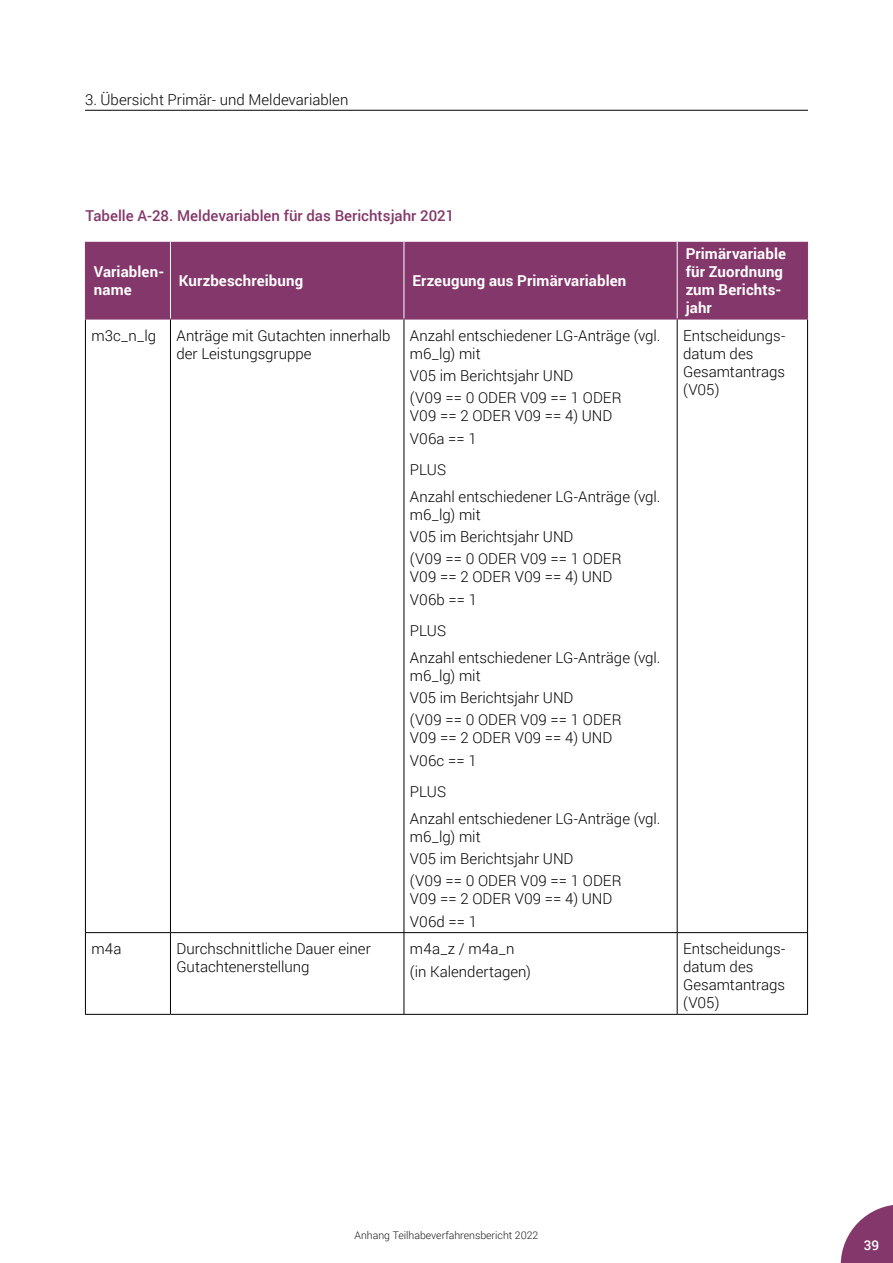
<style>
.page{position:relative;width:893px;height:1263px;background:#fff}
.page>*{position:absolute;margin:0;border:0;box-sizing:border-box;transform-origin:0 0}
.TabelleKopf{font:300 15px/18px "Roboto";color:#000}
.TabelleKopf-2{font:700 15px/18px "Roboto";letter-spacing:.01em;color:#fff}
.Tabellenbezeichnung{font:500 15px "Roboto";color:#83376a}
.Kopfzeile_11pt{font:300 15px "Roboto";color:#000}
.t1{font:500 13.5px "Roboto";color:#fff}
.t2{font:300 10.5px "Roboto";color:#1a1a1a}
</style>
<div class="page">
<hr style="left:85px;top:110px;width:723px;height:1px;background:#000">
<svg style="left:841px;top:1205px;width:52px;height:58px"></svg>
<div style="left:86px;top:242px;width:721px;height:77px;background:#83376a"></div>
<hr style="left:85px;top:319px;width:1px;height:613px;background:#000">
<hr style="left:170px;top:319px;width:1px;height:613px;background:#000">
<hr style="left:404px;top:319px;width:1px;height:613px;background:#000">
<hr style="left:677px;top:319px;width:1px;height:613px;background:#000">
<hr style="left:807px;top:319px;width:1px;height:613px;background:#000">
<hr style="left:85px;top:932px;width:85px;height:1px;background:#000">
<hr style="left:85px;top:933px;width:1px;height:81px;background:#000">
<hr style="left:170px;top:932px;width:234px;height:1px;background:#000">
<hr style="left:170px;top:933px;width:1px;height:81px;background:#000">
<hr style="left:404px;top:932px;width:273px;height:1px;background:#000">
<hr style="left:404px;top:933px;width:1px;height:81px;background:#000">
<hr style="left:677px;top:932px;width:131px;height:1px;background:#000">
<hr style="left:677px;top:933px;width:1px;height:81px;background:#000">
<hr style="left:807px;top:933px;width:1px;height:81px;background:#000">
<hr style="left:85px;top:1014px;width:85px;height:1px;background:#000">
<hr style="left:170px;top:1014px;width:234px;height:1px;background:#000">
<hr style="left:404px;top:1014px;width:273px;height:1px;background:#000">
<hr style="left:677px;top:1014px;width:131px;height:1px;background:#000">
<hr style="left:170px;top:242px;width:1px;height:77px;background:#fff">
<hr style="left:404px;top:242px;width:1px;height:77px;background:#fff">
<hr style="left:677px;top:242px;width:1px;height:77px;background:#fff">
<hr style="left:85px;top:242px;width:1px;height:77px;background:#83376a">
<hr style="left:807px;top:242px;width:1px;height:77px;background:#83376a">
<hr style="left:85px;top:319px;width:85px;height:1px;background:#83376a">
<hr style="left:170px;top:319px;width:234px;height:1px;background:#83376a">
<hr style="left:404px;top:319px;width:273px;height:1px;background:#83376a">
<hr style="left:677px;top:319px;width:131px;height:1px;background:#83376a">
<p class="Kopfzeile_11pt" style="left:85px;top:89px;width:265px">3. Übersicht Primär- und Meldevariablen</p>
<p class="Tabellenbezeichnung" style="left:85px;top:205px;width:370px">Tabelle A-28. Meldevariablen für das Berichtsjahr 2021</p>
<p class="TabelleKopf-2" style="left:94px;top:262px;width:72px">Variablen&shy;name</p>
<p class="TabelleKopf-2" style="left:179px;top:271px;width:126px">Kurzbeschreibung</p>
<p class="TabelleKopf-2" style="left:412px;top:271px;width:215px">Erzeugung aus Primärvariablen</p>
<p class="TabelleKopf" style="left:91px;top:326px;width:66px">m3c_n_lg</p>
<p class="TabelleKopf" style="left:176px;top:326px;width:216px">Anträge mit Gutachten innerhalb der Leistungsgruppe</p>
<p class="TabelleKopf" style="left:410px;top:326px;width:252px">Anzahl entschiedener LG-Anträge (vgl. m6_lg) mit</p>
<p class="TabelleKopf" style="left:410px;top:366px;width:165px">V05 im Berichtsjahr UND</p>
<p class="TabelleKopf" style="left:410px;top:388px;width:213px">(V09 == 0 ODER V09 == 1 ODER</p>
<p class="TabelleKopf" style="left:410px;top:406px;width:204px">V09 == 2 ODER V09 == 4) UND</p>
<p class="TabelleKopf" style="left:410px;top:429px;width:68px">V06a == 1</p>
<p class="TabelleKopf" style="left:410px;top:460px;width:38px">PLUS</p>
<p class="TabelleKopf" style="left:410px;top:487px;width:252px">Anzahl entschiedener LG-Anträge (vgl. m6_lg) mit</p>
<p class="TabelleKopf" style="left:410px;top:527px;width:165px">V05 im Berichtsjahr UND</p>
<p class="TabelleKopf" style="left:410px;top:549px;width:213px">(V09 == 0 ODER V09 == 1 ODER</p>
<p class="TabelleKopf" style="left:410px;top:567px;width:204px">V09 == 2 ODER V09 == 4) UND</p>
<p class="TabelleKopf" style="left:410px;top:590px;width:69px">V06b == 1</p>
<p class="TabelleKopf" style="left:410px;top:621px;width:38px">PLUS</p>
<p class="TabelleKopf" style="left:410px;top:648px;width:252px">Anzahl entschiedener LG-Anträge (vgl. m6_lg) mit</p>
<p class="TabelleKopf" style="left:410px;top:688px;width:165px">V05 im Berichtsjahr UND</p>
<p class="TabelleKopf" style="left:410px;top:710px;width:213px">(V09 == 0 ODER V09 == 1 ODER</p>
<p class="TabelleKopf" style="left:410px;top:728px;width:204px">V09 == 2 ODER V09 == 4) UND</p>
<p class="TabelleKopf" style="left:410px;top:751px;width:68px">V06c == 1</p>
<p class="TabelleKopf" style="left:410px;top:782px;width:38px">PLUS</p>
<p class="TabelleKopf" style="left:410px;top:809px;width:252px">Anzahl entschiedener LG-Anträge (vgl. m6_lg) mit</p>
<p class="TabelleKopf" style="left:410px;top:849px;width:165px">V05 im Berichtsjahr UND</p>
<p class="TabelleKopf" style="left:410px;top:871px;width:213px">(V09 == 0 ODER V09 == 1 ODER</p>
<p class="TabelleKopf" style="left:410px;top:889px;width:204px">V09 == 2 ODER V09 == 4) UND</p>
<p class="TabelleKopf" style="left:410px;top:912px;width:69px">V06d == 1</p>
<p class="TabelleKopf" style="left:91px;top:939px;width:32px">m4a</p>
<p class="TabelleKopf" style="left:176px;top:939px;width:196px">Durchschnittliche Dauer einer<br>Gutachtenerstellung</p>
<p class="TabelleKopf" style="left:410px;top:939px;width:106px">m4a_z / m4a_n</p>
<p class="TabelleKopf" style="left:410px;top:962px;width:122px">(in Kalendertagen)</p>
<p class="TabelleKopf-2" style="left:686px;top:244px;width:102px">Primärvariable für Zuordnung zum Berichts&shy;jahr</p>
<p class="TabelleKopf" style="left:683px;top:326px;width:104px">Entscheidungs&shy;datum des<br>Gesamtantrags (V05)</p>
<p class="TabelleKopf" style="left:683px;top:939px;width:104px">Entscheidungs&shy;datum des<br>Gesamtantrags (V05)</p>
<p class="t2" style="left:354px;top:1228px;width:185px">Anhang Teilhabeverfahrensbericht 2022</p>
<p class="t1" style="left:864px;top:1235px;width:17px">39</p>
</div>
